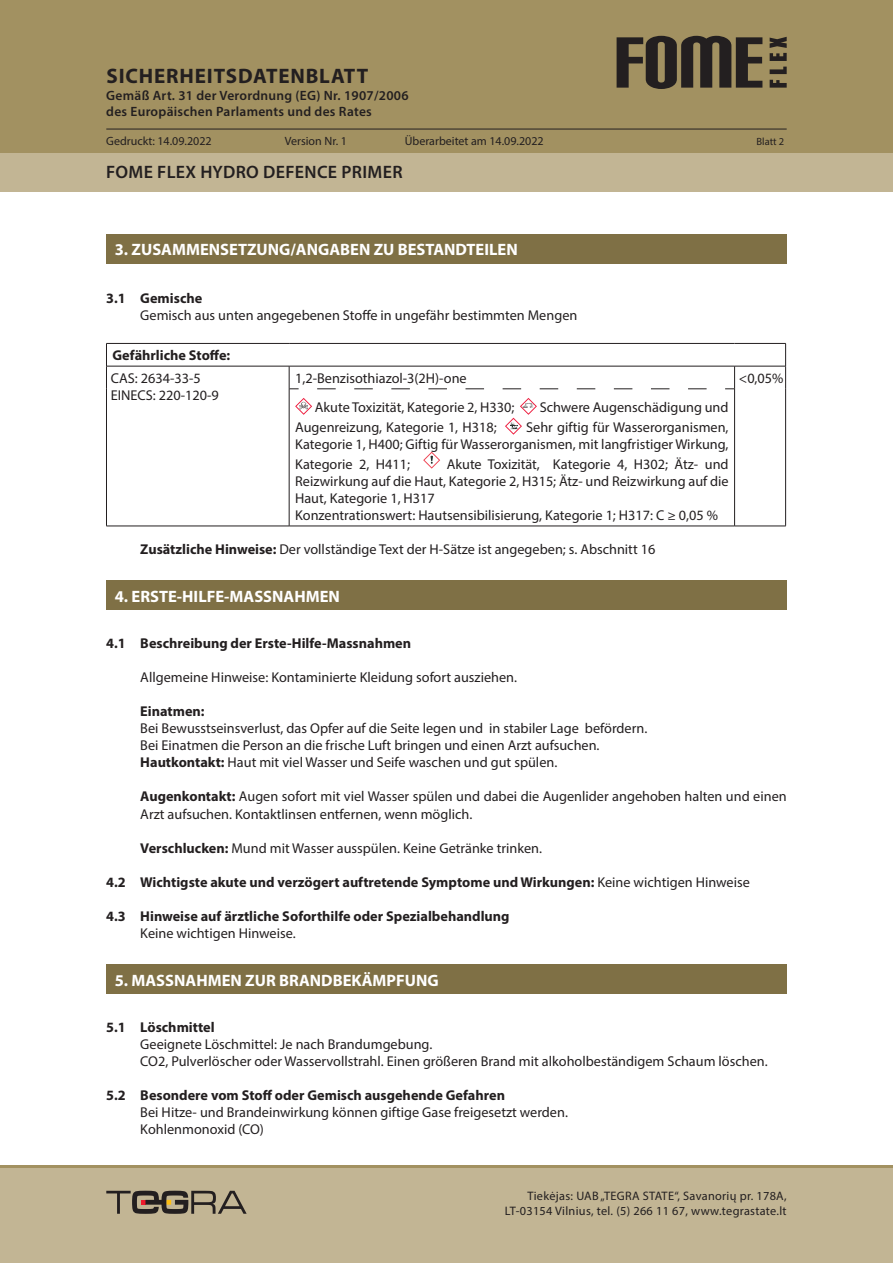
<style>
.page{position:relative;width:893px;height:1263px;background:#fff}
.page>*{position:absolute;margin:0;border:0;box-sizing:border-box;transform-origin:0 0}
.t1{font:700 21px "Myriad Pro";letter-spacing:.04em;color:#231f20}
.t2{font:600 18px "Myriad Pro";letter-spacing:.02em;color:#231f20}
.Skyrius_baltas{font:700 16.5px "Myriad Pro";color:#fff}
.Tekstas_paprastas{font:14.25px/17.1px "Myriad Pro";color:#231f20;text-align:right}
._1_1_skyrius_Boldas{font:14.25px/17.1px "Myriad Pro";color:#231f20}
._1_1_skyrius_Boldas-2{font:700 14.25px "Myriad Pro";color:#231f20}
.Tekstas_paprastas_Bo{font:700 14.25px "Myriad Pro";color:#231f20}
.t3{font:600 13.5px/16.2px "Myriad Pro";letter-spacing:.02em;color:#231f20}
.t4{font:12.3px/14.7px "Myriad Pro";letter-spacing:.025em;color:#231f20;text-align:right}
.t5{font:12px "Myriad Pro";color:#231f20}
.t6{font:10.5px "Myriad Pro";color:#231f20}
.s1{font-weight:700}
.s2{font-weight:400}
</style>
<div class="page">
<div style="left:0;top:0;width:893px;height:191px;background:#a29161"></div>
<div style="left:0;top:153px;width:893px;height:38px;background:#c2b594"></div>
<div style="left:0;top:1165px;width:893px;height:98px;background:#c2b594"></div>
<hr style="left:0;top:1165px;width:893px;height:2px;background:#a29161">
<svg style="left:770px;top:80px;width:17px;height:8px"></svg>
<svg style="left:770px;top:67px;width:17px;height:7px"></svg>
<svg style="left:770px;top:37px;width:17px;height:24px"></svg>
<svg style="left:617px;top:36px;width:145px;height:53px"></svg>
<svg style="left:106px;top:1191px;width:141px;height:23px"></svg>
<hr style="left:106px;top:129px;width:681px;height:1px;background:#231f20">
<div style="left:106px;top:234px;width:681px;height:30px;background:#7f7045"></div>
<hr style="left:106px;top:343px;width:183px;height:1px;background:#231f20">
<hr style="left:289px;top:343px;width:446px;height:1px;background:#231f20">
<hr style="left:735px;top:343px;width:51px;height:1px;background:#231f20">
<hr style="left:106px;top:366px;width:183px;height:1px;background:#231f20">
<svg style="left:106px;top:344px;width:1px;height:45px"></svg>
<hr style="left:289px;top:366px;width:446px;height:1px;background:#231f20">
<hr style="left:735px;top:366px;width:51px;height:1px;background:#231f20">
<svg style="left:785px;top:344px;width:1px;height:45px"></svg>
<hr style="left:106px;top:389px;width:1px;height:137px;background:#231f20">
<hr style="left:289px;top:389px;width:1px;height:137px;background:#231f20">
<hr style="left:734px;top:389px;width:1px;height:137px;background:#231f20">
<hr style="left:785px;top:389px;width:1px;height:137px;background:#231f20">
<hr style="left:106px;top:526px;width:183px;height:1px;background:#231f20">
<hr style="left:289px;top:526px;width:446px;height:1px;background:#231f20">
<hr style="left:735px;top:526px;width:51px;height:1px;background:#231f20">
<svg style="left:317px;top:389px;width:390px;height:1px"></svg>
<svg style="left:289px;top:366px;width:10px;height:24px"></svg>
<svg style="left:725px;top:366px;width:10px;height:24px"></svg>
<svg style="left:295px;top:398px;width:17px;height:17px"></svg>
<svg style="left:505px;top:398px;width:32px;height:37px"></svg>
<svg style="left:423px;top:452px;width:17px;height:17px"></svg>
<div style="left:106px;top:580px;width:681px;height:30px;background:#7f7045"></div>
<div style="left:106px;top:964px;width:681px;height:30px;background:#7f7045"></div>
<h1 class="t1" style="left:107px;top:63px;width:263px">SICHERHEITSDATENBLATT</h1>
<p class="t3" style="left:106px;top:87px;width:304px">Gemäß Art. 31 der Verordnung (EG) Nr. 1907/2006 des Europäischen Parlaments und des Rates</p>
<p class="t5" style="left:106px;top:133px;width:107px">Gedruckt: 14.09.2022</p>
<p class="t5" style="left:285px;top:133px;width:64px">Version Nr. 1</p>
<p class="t5" style="left:405px;top:133px;width:140px">Überarbeitet am 14.09.2022</p>
<p class="t6" style="left:757px;top:135px;width:29px">Blatt 2</p>
<p class="t2" style="left:106px;top:160px;width:298px">FOME FLEX HYDRO DEFENCE PRIMER</p>
<p class="Skyrius_baltas" style="left:115px;top:239px;width:404px">3. ZUSAMMENSETZUNG/ANGABEN ZU BESTANDTEILEN</p>
<p class="_1_1_skyrius_Boldas-2" style="left:106px;top:289px;width:97px">3.1 Gemische</p>
<p class="_1_1_skyrius_Boldas" style="left:140px;top:307px;width:439px">Gemisch aus unten angegebenen Stoffe in ungefähr bestimmten Mengen</p>
<p class="Tekstas_paprastas_Bo" style="left:112px;top:346px;width:119px">Gefährliche Stoffe:</p>
<p class="Tekstas_paprastas" style="left:111px;top:369px;width:91px">CAS: 2634-33-5</p>
<p class="Tekstas_paprastas" style="left:111px;top:386px;width:109px">EINECS: 220-120-9</p>
<p class="Tekstas_paprastas" style="left:295px;top:369px;width:173px">1,2-Benzisothiazol-3(2H)-one</p>
<p class="Tekstas_paprastas" style="left:739px;top:369px;width:46px">&lt;0,05%</p>
<p class="Tekstas_paprastas" style="left:315px;top:398px;width:201px">Akute Toxizität, Kategorie 2, H330;</p>
<p class="Tekstas_paprastas" style="left:540px;top:398px;width:190px">Schwere Augenschädigung und</p>
<p class="Tekstas_paprastas" style="left:295px;top:418px;width:203px">Augenreizung, Kategorie 1, H318;</p>
<p class="Tekstas_paprastas" style="left:295px;top:418px;width:435px">Sehr giftig für Wasserorganismen,<br>Kategorie 1, H400; Giftig für Wasserorganismen, mit langfristiger Wirkung,</p>
<p class="Tekstas_paprastas" style="left:295px;top:455px;width:116px">Kategorie 2, H411;</p>
<p class="Tekstas_paprastas" style="left:295px;top:455px;width:435px;text-align:justify;text-indent:152px">Akute Toxizität, Kategorie 4, H302; Ätz- und Reizwirkung auf die Haut, Kategorie 2, H315; Ätz- und Reizwirkung auf die Haut, Kategorie 1, H317</p>
<p class="Tekstas_paprastas" style="left:295px;top:506px;width:424px">Konzentrationswert: Hautsensibilisierung, Kategorie 1; H317: C ≥ 0,05 %</p>
<p class="Tekstas_paprastas" style="left:140px;top:541px;width:517px"><span class="s1">Zusätzliche Hinweise:</span> Der vollständige Text der H-Sätze ist angegeben; s. Abschnitt 16</p>
<p class="Skyrius_baltas" style="left:115px;top:585px;width:227px">4. ERSTE-HILFE-MASSNAHMEN</p>
<p class="_1_1_skyrius_Boldas-2" style="left:106px;top:633px;width:306px">4.1 Beschreibung der Erste-Hilfe-Massnahmen</p>
<p class="_1_1_skyrius_Boldas" style="left:140px;top:668px;width:378px">Allgemeine Hinweise: Kontaminierte Kleidung sofort ausziehen.</p>
<p class="Tekstas_paprastas_Bo" style="left:140px;top:702px;width:66px">Einatmen:</p>
<p class="_1_1_skyrius_Boldas" style="left:140px;top:719px;width:508px">Bei Bewusstseinsverlust, das Opfer auf die Seite legen und in stabiler Lage befördern.</p>
<p class="_1_1_skyrius_Boldas" style="left:140px;top:736px;width:461px">Bei Einatmen die Person an die frische Luft bringen und einen Arzt aufsuchen.</p>
<p class="_1_1_skyrius_Boldas" style="left:140px;top:754px;width:418px"><span class="s1">Hautkontakt:</span> Haut mit viel Wasser und Seife waschen und gut spülen.</p>
<p class="_1_1_skyrius_Boldas" style="left:140px;top:788px;width:648px"><span class="s1">Augenkontakt:</span> Augen sofort mit viel Wasser spülen und dabei die Augenlider angehoben halten und einen<br>Arzt aufsuchen. Kontaktlinsen entfernen, wenn möglich.</p>
<p class="_1_1_skyrius_Boldas" style="left:140px;top:839px;width:403px"><span class="s1">Verschlucken:</span> Mund mit Wasser ausspülen. Keine Getränke trinken.</p>
<p class="_1_1_skyrius_Boldas-2" style="left:106px;top:873px;width:645px">4.2 Wichtigste akute und verzögert auftretende Symptome und Wirkungen: <span class="s2">Keine wichtigen Hinweise</span></p>
<p class="_1_1_skyrius_Boldas-2" style="left:106px;top:907px;width:405px">4.3 Hinweise auf ärztliche Soforthilfe oder Spezialbehandlung</p>
<p class="_1_1_skyrius_Boldas" style="left:140px;top:925px;width:157px">Keine wichtigen Hinweise.</p>
<p class="Skyrius_baltas" style="left:115px;top:969px;width:325px">5. MASSNAHMEN ZUR BRANDBEKÄMPFUNG</p>
<p class="_1_1_skyrius_Boldas-2" style="left:106px;top:1017px;width:110px">5.1 Löschmittel</p>
<p class="Tekstas_paprastas" style="left:140px;top:1035px;width:293px">Geeignete Löschmittel: Je nach Brandumgebung.</p>
<p class="Tekstas_paprastas" style="left:140px;top:1052px;width:629px">CO2, Pulverlöscher oder Wasservollstrahl. Einen größeren Brand mit alkoholbeständigem Schaum löschen.</p>
<p class="_1_1_skyrius_Boldas-2" style="left:106px;top:1086px;width:400px">5.2 Besondere vom Stoff oder Gemisch ausgehende Gefahren</p>
<p class="Tekstas_paprastas" style="left:140px;top:1103px;width:429px">Bei Hitze- und Brandeinwirkung können giftige Gase freigesetzt werden.</p>
<p class="Tekstas_paprastas" style="left:140px;top:1121px;width:125px">Kohlenmonoxid (CO)</p>
<p class="t4" style="left:505px;top:1188px;width:283px">Tiekėjas: UAB „TEGRA STATE“, Savanorių pr. 178A,<br>LT-03154 Vilnius, tel. (5) 266 11 67, www.tegrastate.lt</p>
</div>
